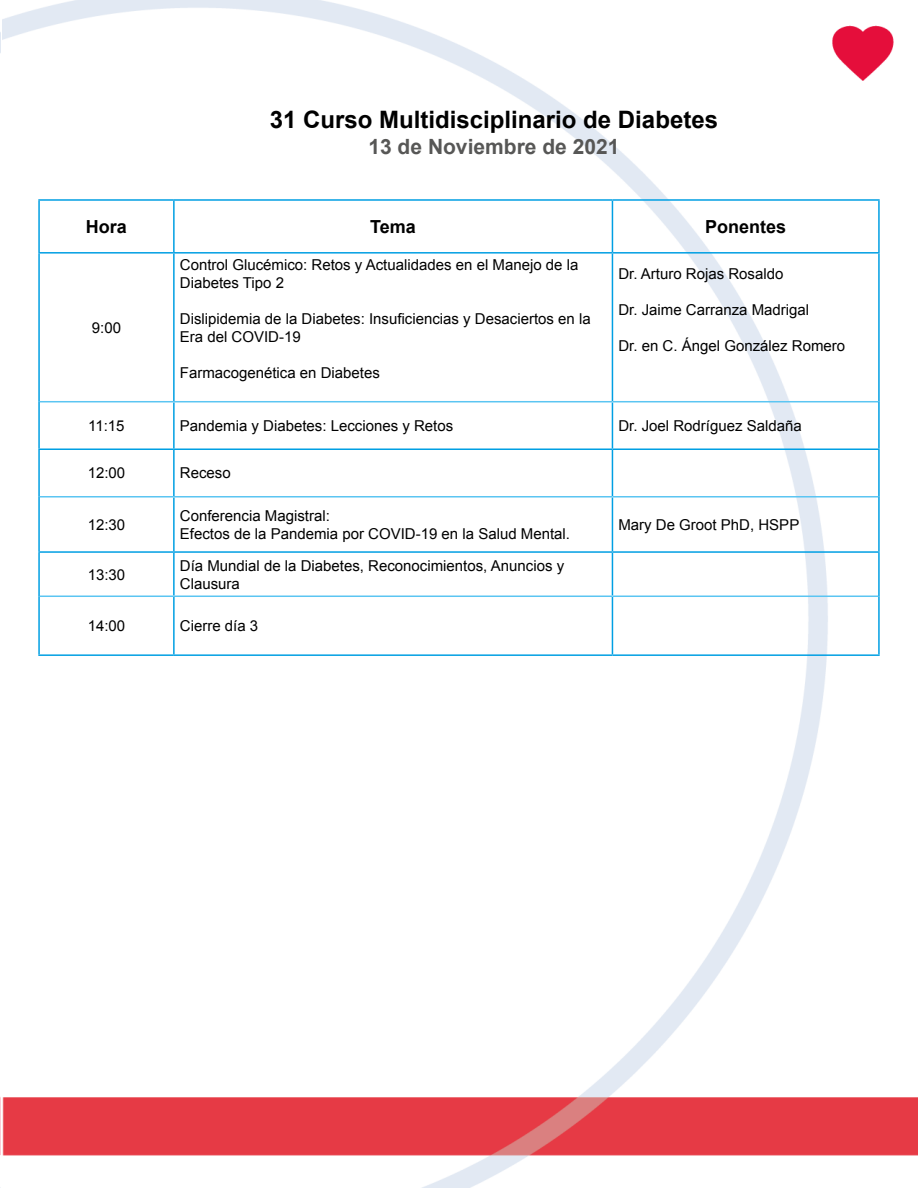
<style>
.page{position:relative;width:918px;height:1188px;background:#fff}
.page>*{position:absolute;margin:0;border:0;box-sizing:border-box;transform-origin:0 0}
.t1{font:700 24px "Arial";color:#000}
.t2{font:700 21px "Arial";color:#575756}
.t3{font:700 18px "Arial";color:#000}
.t4{font:15px/18px "Arial";color:#000}
</style>
<div class="page">
<img style="left:0;top:0;width:918px;height:1188px">
<hr style="left:38px;top:199px;width:136px;height:2px;background:#009fe3">
<hr style="left:38px;top:201px;width:2px;height:51px;background:#009fe3">
<hr style="left:174px;top:199px;width:438px;height:2px;background:#009fe3">
<hr style="left:173px;top:201px;width:2px;height:51px;background:#009fe3">
<hr style="left:612px;top:199px;width:268px;height:2px;background:#009fe3">
<hr style="left:612px;top:201px;width:1px;height:51px;background:#009fe3">
<hr style="left:878px;top:201px;width:2px;height:51px;background:#009fe3">
<hr style="left:38px;top:252px;width:136px;height:2px;background:#009fe3">
<hr style="left:174px;top:252px;width:438px;height:2px;background:#009fe3">
<hr style="left:612px;top:252px;width:268px;height:2px;background:#009fe3">
<hr style="left:38px;top:254px;width:2px;height:148px;background:#009fe3">
<hr style="left:173px;top:254px;width:2px;height:147px;background:#009fe3">
<hr style="left:612px;top:254px;width:1px;height:147px;background:#009fe3">
<hr style="left:878px;top:254px;width:2px;height:148px;background:#009fe3">
<hr style="left:38px;top:402px;width:2px;height:46px;background:#009fe3">
<hr style="left:173px;top:402px;width:2px;height:46px;background:#009fe3">
<hr style="left:612px;top:402px;width:1px;height:46px;background:#009fe3">
<hr style="left:878px;top:402px;width:2px;height:46px;background:#009fe3">
<hr style="left:38px;top:448px;width:136px;height:2px;background:#009fe3">
<hr style="left:38px;top:450px;width:2px;height:47px;background:#009fe3">
<hr style="left:174px;top:448px;width:438px;height:2px;background:#009fe3">
<hr style="left:173px;top:450px;width:2px;height:46px;background:#009fe3">
<hr style="left:612px;top:448px;width:268px;height:2px;background:#009fe3">
<hr style="left:612px;top:450px;width:1px;height:46px;background:#009fe3">
<hr style="left:878px;top:450px;width:2px;height:47px;background:#009fe3">
<hr style="left:38px;top:497px;width:2px;height:54px;background:#009fe3">
<hr style="left:173px;top:498px;width:2px;height:53px;background:#009fe3">
<hr style="left:612px;top:498px;width:1px;height:53px;background:#009fe3">
<hr style="left:878px;top:497px;width:2px;height:54px;background:#009fe3">
<hr style="left:38px;top:551px;width:136px;height:2px;background:#009fe3">
<hr style="left:38px;top:553px;width:2px;height:43px;background:#009fe3">
<hr style="left:174px;top:551px;width:438px;height:2px;background:#009fe3">
<hr style="left:173px;top:553px;width:2px;height:43px;background:#009fe3">
<hr style="left:612px;top:551px;width:268px;height:2px;background:#009fe3">
<hr style="left:612px;top:553px;width:1px;height:43px;background:#009fe3">
<hr style="left:878px;top:553px;width:2px;height:43px;background:#009fe3">
<hr style="left:38px;top:596px;width:2px;height:58px;background:#009fe3">
<hr style="left:173px;top:597px;width:2px;height:57px;background:#009fe3">
<hr style="left:612px;top:597px;width:1px;height:57px;background:#009fe3">
<hr style="left:878px;top:596px;width:2px;height:58px;background:#009fe3">
<hr style="left:38px;top:654px;width:136px;height:2px;background:#009fe3">
<hr style="left:174px;top:654px;width:438px;height:2px;background:#009fe3">
<hr style="left:612px;top:654px;width:268px;height:2px;background:#009fe3">
<hr style="left:40px;top:401px;width:134px;height:1px;background:#5bc5f2">
<hr style="left:174px;top:401px;width:438px;height:1px;background:#5bc5f2">
<hr style="left:612px;top:401px;width:266px;height:1px;background:#5bc5f2">
<hr style="left:40px;top:496px;width:134px;height:2px;background:#5bc5f2">
<hr style="left:174px;top:496px;width:438px;height:2px;background:#5bc5f2">
<hr style="left:612px;top:496px;width:266px;height:2px;background:#5bc5f2">
<hr style="left:40px;top:596px;width:134px;height:1px;background:#5bc5f2">
<hr style="left:174px;top:596px;width:438px;height:1px;background:#5bc5f2">
<hr style="left:612px;top:596px;width:266px;height:1px;background:#5bc5f2">
<h1 class="t1" style="left:270px;top:104px;width:450px">31 Curso Multidisciplinario de Diabetes</h1>
<h2 class="t2" style="left:368px;top:132px;width:252px">13 de Noviembre de 2021</h2>
<p class="t3" style="left:86px;top:215px;width:43px">Hora</p>
<p class="t3" style="left:370px;top:215px;width:47px">Tema</p>
<p class="t3" style="left:705px;top:215px;width:83px">Ponentes</p>
<p class="t4" style="left:92px;top:319px;width:31px">9:00</p>
<p class="t4" style="left:180px;top:256px;width:400px">Control Glucémico: Retos y Actualidades en el Manejo de la<br>Diabetes Tipo 2</p>
<p class="t4" style="left:180px;top:310px;width:412px">Dislipidemia de la Diabetes: Insuficiencias y Desaciertos en la<br>Era del COVID-19</p>
<p class="t4" style="left:180px;top:364px;width:202px">Farmacogenética en Diabetes</p>
<p class="t4" style="left:618px;top:265px;width:167px">Dr. Arturo Rojas Rosaldo</p>
<p class="t4" style="left:618px;top:301px;width:192px">Dr. Jaime Carranza Madrigal</p>
<p class="t4" style="left:618px;top:337px;width:228px">Dr. en C. Ángel González Romero</p>
<p class="t4" style="left:88px;top:417px;width:38px">11:15</p>
<p class="t4" style="left:180px;top:417px;width:275px">Pandemia y Diabetes: Lecciones y Retos</p>
<p class="t4" style="left:618px;top:417px;width:185px">Dr. Joel Rodríguez Saldaña</p>
<p class="t4" style="left:88px;top:464px;width:39px">12:00</p>
<p class="t4" style="left:180px;top:464px;width:52px">Receso</p>
<p class="t4" style="left:88px;top:516px;width:39px">12:30</p>
<p class="t4" style="left:180px;top:507px;width:392px">Conferencia Magistral:<br>Efectos de la Pandemia por COVID-19 en la Salud Mental.</p>
<p class="t4" style="left:618px;top:516px;width:182px">Mary De Groot PhD, HSPP</p>
<p class="t4" style="left:88px;top:566px;width:39px">13:30</p>
<p class="t4" style="left:180px;top:557px;width:386px">Día Mundial de la Diabetes, Reconocimientos, Anuncios y<br>Clausura</p>
<p class="t4" style="left:88px;top:617px;width:39px">14:00</p>
<p class="t4" style="left:180px;top:617px;width:80px">Cierre día 3</p>
</div>
